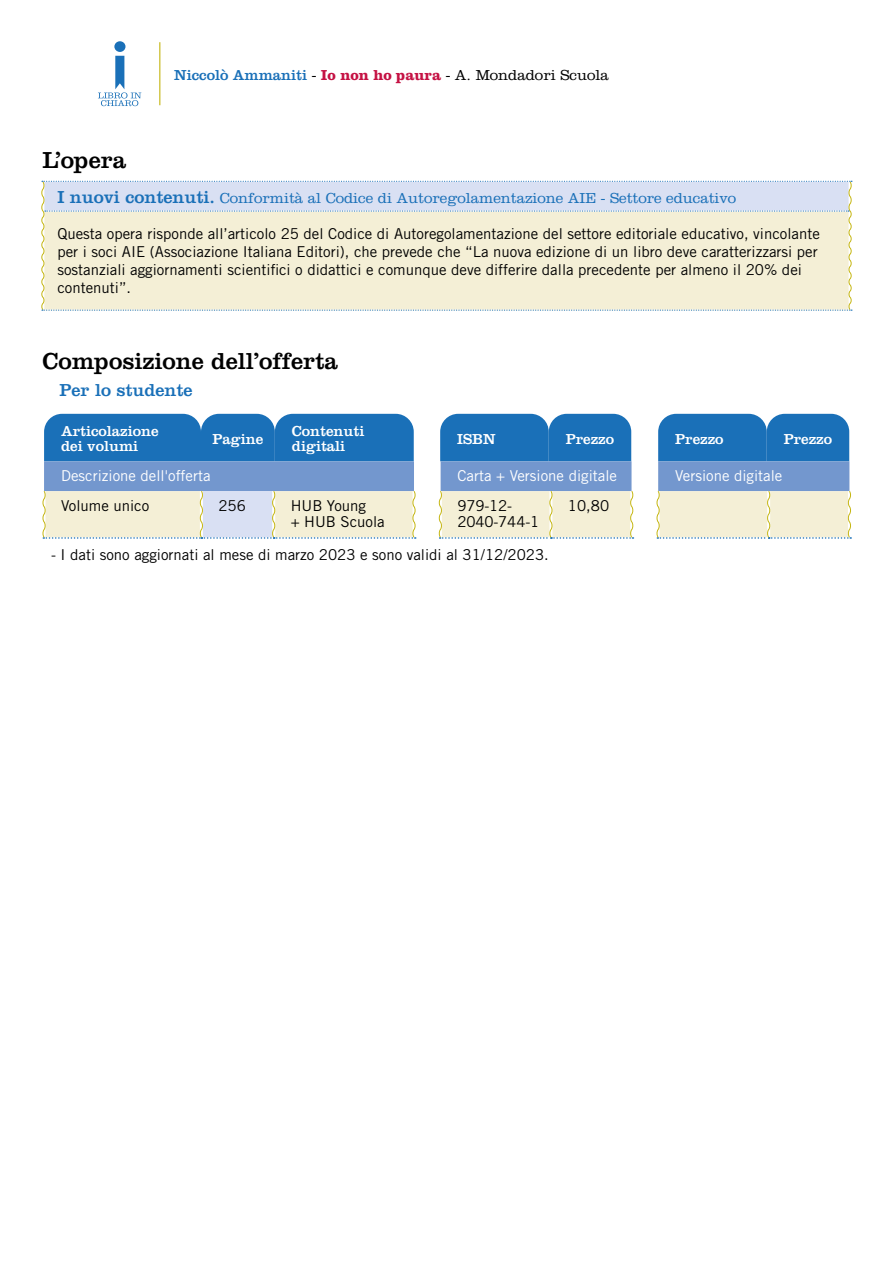
<style>
.page{position:relative;width:893px;height:1263px;background:#fff}
.page>*{position:absolute;margin:0;border:0;box-sizing:border-box;transform-origin:0 0}
.t1{font:24px "Clarendon";color:#000}
.t2{font:18px "Clarendon";color:#1a70b8}
.t3{font:15px/18px "Trade Gothic LT Std";color:#000}
.t4{font:300 15px "Clarendon";color:#1a70b8}
.t5{font:15px/15px "Clarendon";color:#fff}
.t6{font:15px "Trade Gothic LT Std";color:#fff}
.t7{font:300 15px "Clarendon";color:#000}
.s1{font-weight:400;color:#1a70b8}
.s2{font-weight:700;color:#c51244}
.s3{font-weight:400;font-size:18px}
</style>
<div class="page">
<hr style="left:159px;top:42px;width:1px;height:63px;background:#c5b612">
<div style="left:114px;top:41px;width:11px;height:11px;background:#1a70b8;border-radius:50%"></div>
<svg style="left:98px;top:56px;width:43px;height:50px"></svg>
<svg style="left:41px;top:181px;width:812px;height:130px;background:#eceadc"></svg>
<svg style="left:42px;top:414px;width:810px;height:125px;background:#8cb0cd"></svg>
<p class="t7" style="left:174px;top:66px;width:436px"><span class="s1">Niccolò Ammaniti</span> - <span class="s2">Io non ho paura</span> - A. Mondadori Scuola</p>
<h1 class="t1" style="left:43px;top:146px;width:85px">L’opera</h1>
<p class="t4" style="left:57px;top:190px;width:680px"><span class="s3">I nuovi contenuti.</span> Conformità al Codice di Autoregolamentazione AIE - Settore educativo</p>
<p class="t3" style="left:57px;top:224px;width:764px">Questa opera risponde all’articolo 25 del Codice di Autoregolamentazione del settore editoriale educativo, vincolante per i soci AIE (Associazione Italiana Editori), che prevede che “La nuova edizione di un libro deve caratterizzarsi per sostanziali aggiornamenti scientifici o didattici e comunque deve differire dalla precedente per almeno il 20% dei contenuti”.</p>
<h1 class="t1" style="left:43px;top:347px;width:297px">Composizione dell’offerta</h1>
<p class="t2" style="left:60px;top:379px;width:135px">Per lo studente</p>
<p class="t5" style="left:61px;top:423px;width:99px">Articolazione dei volumi</p>
<p class="t5" style="left:292px;top:423px;width:74px">Contenuti digitali</p>
<p class="t5" style="left:212px;top:431px;width:52px">Pagine</p>
<p class="t5" style="left:457px;top:431px;width:40px">ISBN</p>
<p class="t5" style="left:566px;top:431px;width:50px">Prezzo</p>
<p class="t5" style="left:675px;top:431px;width:50px">Prezzo</p>
<p class="t5" style="left:784px;top:431px;width:50px">Prezzo</p>
<p class="t6" style="left:61px;top:466px;width:151px">Descrizione dell'offerta</p>
<p class="t6" style="left:457px;top:466px;width:161px">Carta + Versione digitale</p>
<p class="t6" style="left:675px;top:466px;width:109px">Versione digitale</p>
<p class="t3" style="left:61px;top:496px;width:90px">Volume unico</p>
<p class="t3" style="left:218px;top:496px;width:29px">256</p>
<p class="t3" style="left:291px;top:497px;width:95px;line-height:16.5px">HUB Young<br>+ HUB Scuola</p>
<p class="t3" style="left:457px;top:497px;width:83px;line-height:16.5px">979-12-<br>2040-744-1</p>
<p class="t3" style="left:568px;top:496px;width:43px">10,80</p>
<p class="t3" style="left:51px;top:546px;width:499px">- I dati sono aggiornati al mese di marzo 2023 e sono validi al 31/12/2023.</p>
</div>
